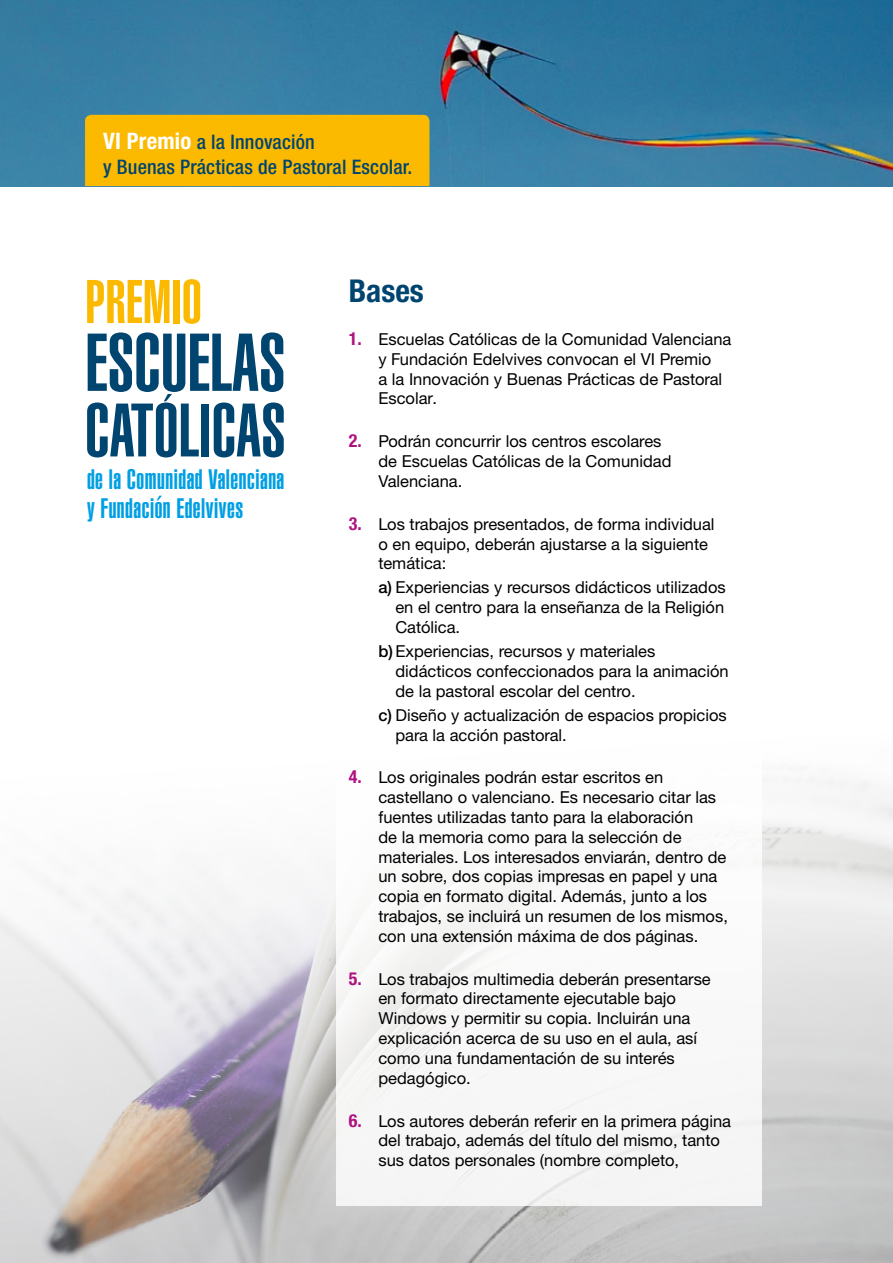
<style>
.page{position:relative;width:893px;height:1263px;background:#fff}
.page>*{position:absolute;margin:0;border:0;box-sizing:border-box;transform-origin:0 0}
.t1{font:80.4px "Helvetica LT Std Ultra Comp";color:#004470}
.t2{font:74.25px "Helvetica LT Std Ultra Comp";color:#004470}
.t3{font:60.45px "Helvetica LT Std Ultra Comp";color:#fbba00}
.t4{font:700 condensed 31.5px "Helvetica Neue LTW1 G";color:#004470}
.t5{font:27.75px/28.5px "Helvetica LT Std Ultra Comp";letter-spacing:.02em;color:#009fe3}
.t6{font:500 condensed 20.1px/24.5px "Helvetica Neue LT Std";letter-spacing:.01em;color:#004470}
.t7{font:16.5px/19.8px "Helvetica Neue LTW1 G";color:#000}
.s1{font-weight:700;font-size:22.65px;color:#fff}
.s2{font-weight:700;font-stretch:condensed;font-size:18px;color:#af1280}
.s3{font-weight:500}
</style>
<div class="page">
<img style="left:0;top:777px;width:893px;height:486px">
<svg style="left:164px;top:394px;width:8px;height:7px"></svg>
<img style="left:0;top:0;width:893px;height:186px">
<div style="left:336px;top:449px;width:425px;height:757px;background:#fff"></div>
<div style="left:85px;top:115px;width:344px;height:71px;background:#fbba00"></div>
<p class="t6" style="left:103px;top:130px;width:311px"><span class="s1">VI Premio</span> a la Innovación<br>y Buenas Prácticas de Pastoral Escolar.</p>
<h3 class="t3" style="left:85px;top:267px;width:118px">PREMIO</h3>
<h1 class="t1" style="left:85px;top:316px;width:202px">ESCUELAS</h1>
<h2 class="t2" style="left:85px;top:388px;width:202px">CATOLICAS</h2>
<h3 class="t5" style="left:87px;top:465px;width:199px">de la Comunidad Valenciana y Fundación Edelvives</h3>
<h3 class="t4" style="left:349px;top:272px;width:77px">Bases</h3>
<p class="t7" style="left:378px;top:329px;width:354px;text-indent:-30px"><span class="s2">1.</span> Escuelas Católicas de la Comunidad Valenciana y Fundación Edelvives convocan el VI Premio<br>a la Innovación y Buenas Prácticas de Pastoral Escolar.</p>
<p class="t7" style="left:378px;top:431px;width:294px;text-indent:-30px"><span class="s2">2.</span> Podrán concurrir los centros escolares de Escuelas Católicas de la Comunidad<br>Valenciana.</p>
<p class="t7" style="left:378px;top:514px;width:338px;text-indent:-30px"><span class="s2">3.</span> Los trabajos presentados, de forma individual o en equipo, deberán ajustarse a la siguiente temática:</p>
<p class="t7" style="left:395px;top:577px;width:332px;text-align:justify;text-indent:-17px"><span class="s3">a)</span> Experiencias y recursos didácticos utilizados en el centro para la enseñanza de la Religión Católica.</p>
<p class="t7" style="left:395px;top:641px;width:335px;text-indent:-17px"><span class="s3">b)</span>Experiencias, recursos y materiales didácticos confeccionados para la animación de la pastoral escolar del centro.</p>
<p class="t7" style="left:395px;top:705px;width:333px;text-indent:-17px"><span class="s3">c)</span> Diseño y actualización de espacios propicios para la acción pastoral.</p>
<p class="t7" style="left:378px;top:767px;width:351px;text-indent:-30px"><span class="s2">4.</span> Los originales podrán estar escritos en castellano o valenciano. Es necesario citar las fuentes utilizadas tanto para la elaboración<br>de la memoria como para la selección de materiales. Los interesados enviarán, dentro de un sobre, dos copias impresas en papel y una copia en formato digital. Además, junto a los trabajos, se incluirá un resumen de los mismos, con una extensión máxima de dos páginas.</p>
<p class="t7" style="left:378px;top:969px;width:334px;text-indent:-30px"><span class="s2">5.</span> Los trabajos multimedia deberán presentarse en formato directamente ejecutable bajo Windows y permitir su copia. Incluirán una explicación acerca de su uso en el aula, así como una fundamentación de su interés pedagógico.</p>
<p class="t7" style="left:378px;top:1110px;width:354px;text-indent:-30px"><span class="s2">6.</span> Los autores deberán referir en la primera página del trabajo, además del título del mismo, tanto sus datos personales (nombre completo,</p>
</div>
